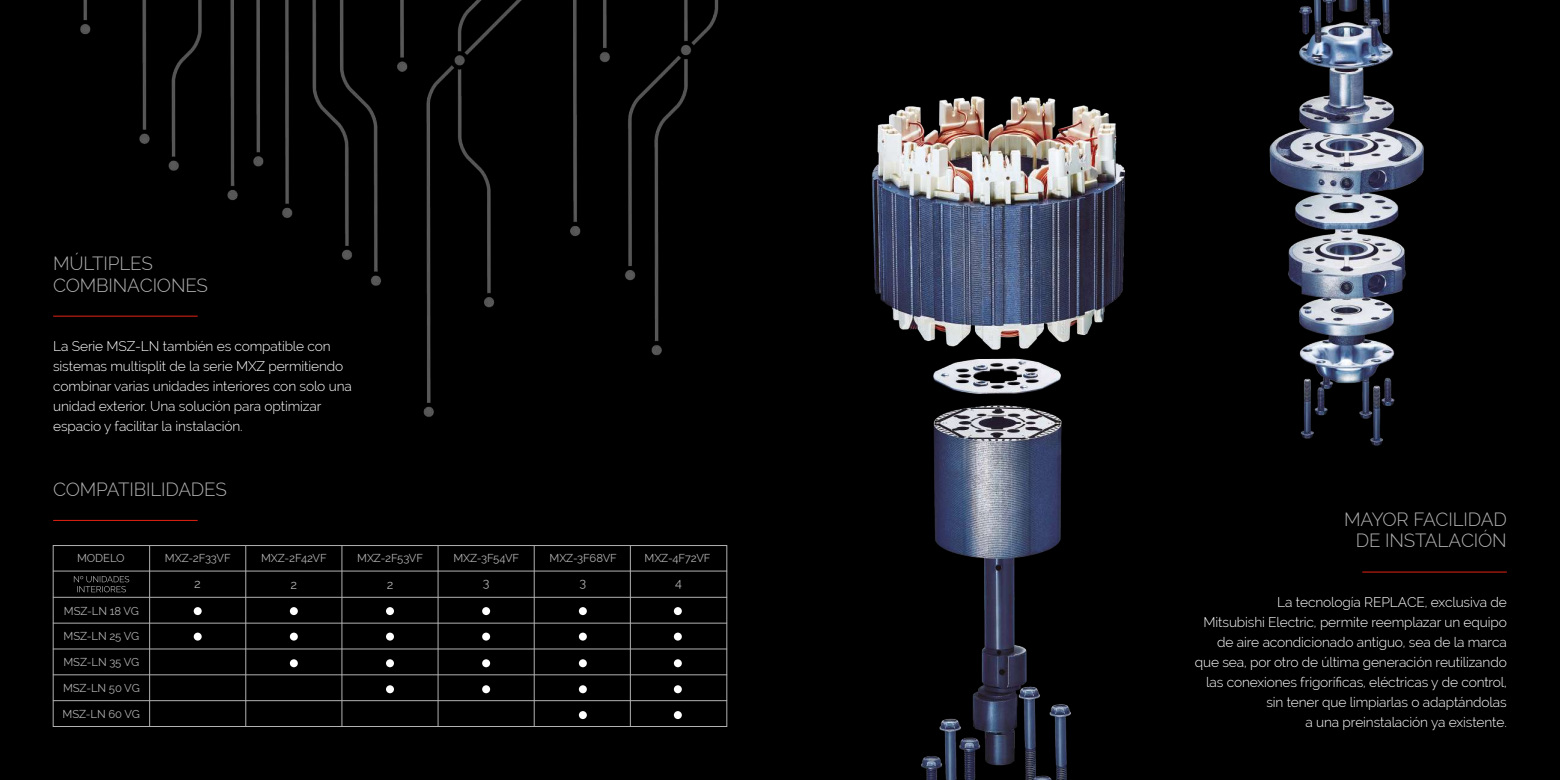
<style>
.page{position:relative;width:1560px;height:780px;background:#fff}
.page>*{position:absolute;margin:0;border:0;box-sizing:border-box;transform-origin:0 0}
.t1{font:300 18.75px/21.2px "Raleway";letter-spacing:-.01em;color:#b3b2b2;text-align:right}
.t2{font:300 13.75px/20px "Raleway";letter-spacing:-.01em;color:#fff}
.t3{font:12.5px "Raleway";color:#b3b2b2}
.t4{font:11.25px "Raleway";letter-spacing:-.01em;color:#b3b2b2}
</style>
<div class="page">
<img style="left:0;top:0;width:1559px;height:780px">
<hr style="left:53px;top:316px;width:145px;height:1px;background:#e42313">
<hr style="left:53px;top:520px;width:145px;height:1px;background:#e42313">
<hr style="left:1362px;top:571px;width:144px;height:1px;background:#e42313">
<svg style="left:74px;top:576px;width:55px;height:16px"></svg>
<div style="left:53px;top:545px;width:674px;height:181px;border:1px solid #b3b2b2"></div>
<hr style="left:53px;top:597px;width:674px;height:1px;background:#b3b2b2">
<hr style="left:53px;top:623px;width:674px;height:1px;background:#b3b2b2">
<hr style="left:53px;top:648px;width:674px;height:1px;background:#b3b2b2">
<hr style="left:53px;top:571px;width:674px;height:1px;background:#b3b2b2">
<hr style="left:53px;top:674px;width:674px;height:1px;background:#b3b2b2">
<hr style="left:53px;top:700px;width:674px;height:1px;background:#b3b2b2">
<hr style="left:149px;top:545px;width:1px;height:181px;background:#b3b2b2">
<hr style="left:245px;top:545px;width:1px;height:181px;background:#b3b2b2">
<hr style="left:342px;top:545px;width:1px;height:181px;background:#b3b2b2">
<hr style="left:438px;top:545px;width:1px;height:181px;background:#b3b2b2">
<hr style="left:534px;top:545px;width:1px;height:181px;background:#b3b2b2">
<hr style="left:630px;top:545px;width:1px;height:181px;background:#b3b2b2">
<div style="left:194px;top:607px;width:8px;height:8px;background:#fff;border-radius:50%"></div>
<div style="left:194px;top:632px;width:8px;height:8px;background:#fff;border-radius:50%"></div>
<div style="left:290px;top:607px;width:8px;height:8px;background:#fff;border-radius:50%"></div>
<div style="left:290px;top:632px;width:8px;height:8px;background:#fff;border-radius:50%"></div>
<div style="left:290px;top:659px;width:8px;height:8px;background:#fff;border-radius:50%"></div>
<div style="left:386px;top:607px;width:8px;height:8px;background:#fff;border-radius:50%"></div>
<div style="left:386px;top:632px;width:8px;height:8px;background:#fff;border-radius:50%"></div>
<div style="left:386px;top:659px;width:8px;height:8px;background:#fff;border-radius:50%"></div>
<div style="left:386px;top:685px;width:8px;height:8px;background:#fff;border-radius:50%"></div>
<div style="left:482px;top:607px;width:8px;height:8px;background:#fff;border-radius:50%"></div>
<div style="left:482px;top:632px;width:8px;height:8px;background:#fff;border-radius:50%"></div>
<div style="left:482px;top:659px;width:8px;height:8px;background:#fff;border-radius:50%"></div>
<div style="left:482px;top:685px;width:8px;height:8px;background:#fff;border-radius:50%"></div>
<div style="left:579px;top:607px;width:7px;height:8px;background:#fff;border-radius:50%"></div>
<div style="left:579px;top:632px;width:7px;height:8px;background:#fff;border-radius:50%"></div>
<div style="left:579px;top:659px;width:7px;height:8px;background:#fff;border-radius:50%"></div>
<div style="left:579px;top:685px;width:7px;height:8px;background:#fff;border-radius:50%"></div>
<div style="left:579px;top:711px;width:7px;height:8px;background:#fff;border-radius:50%"></div>
<div style="left:673px;top:607px;width:8px;height:8px;background:#fff;border-radius:50%"></div>
<svg style="left:673px;top:632px;width:8px;height:8px"></svg>
<div style="left:673px;top:659px;width:8px;height:8px;background:#fff;border-radius:50%"></div>
<div style="left:673px;top:685px;width:8px;height:8px;background:#fff;border-radius:50%"></div>
<div style="left:673px;top:711px;width:8px;height:8px;background:#fff;border-radius:50%"></div>
<h1 class="t1" style="left:53px;top:253px;width:156px;text-align:left">MÚLTIPLES<br>COMBINACIONES</h1>
<p class="t2" style="left:53px;top:336px;width:300px">La Serie MSZ-LN también es compatible con sistemas multisplit de la serie MXZ permitiendo combinar varias unidades interiores con solo una unidad exterior. Una solución para optimizar espacio y facilitar la instalación.</p>
<h1 class="t1" style="left:53px;top:478px;width:175px">COMPATIBILIDADES</h1>
<p class="t4" style="left:77px;top:552px;width:49px">MODELO</p>
<p class="t4" style="left:165px;top:552px;width:67px">MXZ-2F33VF</p>
<p class="t4" style="left:261px;top:552px;width:67px">MXZ-2F42VF</p>
<p class="t4" style="left:357px;top:552px;width:67px">MXZ-2F53VF</p>
<p class="t4" style="left:453px;top:552px;width:67px">MXZ-3F54VF</p>
<p class="t4" style="left:549px;top:551px;width:69px">MXZ-3F68VF</p>
<p class="t4" style="left:644px;top:551px;width:67px">MXZ-4F72VF</p>
<p class="t4" style="left:64px;top:604px;width:77px">MSZ-LN 18 VG</p>
<p class="t4" style="left:64px;top:629px;width:77px">MSZ-LN 25 VG</p>
<p class="t4" style="left:64px;top:656px;width:77px">MSZ-LN 35 VG</p>
<p class="t4" style="left:63px;top:681px;width:78px">MSZ-LN 50 VG</p>
<p class="t4" style="left:63px;top:707px;width:79px">MSZ-LN 60 VG</p>
<p class="t3" style="left:194px;top:576px;width:8px">2</p>
<p class="t3" style="left:482px;top:575px;width:8px">3</p>
<p class="t3" style="left:579px;top:575px;width:8px">3</p>
<p class="t3" style="left:675px;top:575px;width:8px">4</p>
<p class="t3" style="left:290px;top:577px;width:8px">2</p>
<p class="t3" style="left:386px;top:577px;width:8px">2</p>
<h1 class="t1" style="left:1343px;top:509px;width:164px">MAYOR FACILIDAD<br>DE INSTALACIÓN</h1>
<p class="t2" style="left:1194px;top:591px;width:313px;text-align:right">La tecnología REPLACE, exclusiva de<br>Mitsubishi Electric, permite reemplazar un equipo de aire acondicionado antiguo, sea de la marca que sea, por otro de última generación reutilizando las conexiones frigoríficas, eléctricas y de control, sin tener que limpiarlas o adaptándolas<br>a una preinstalación ya existente.</p>
</div>
